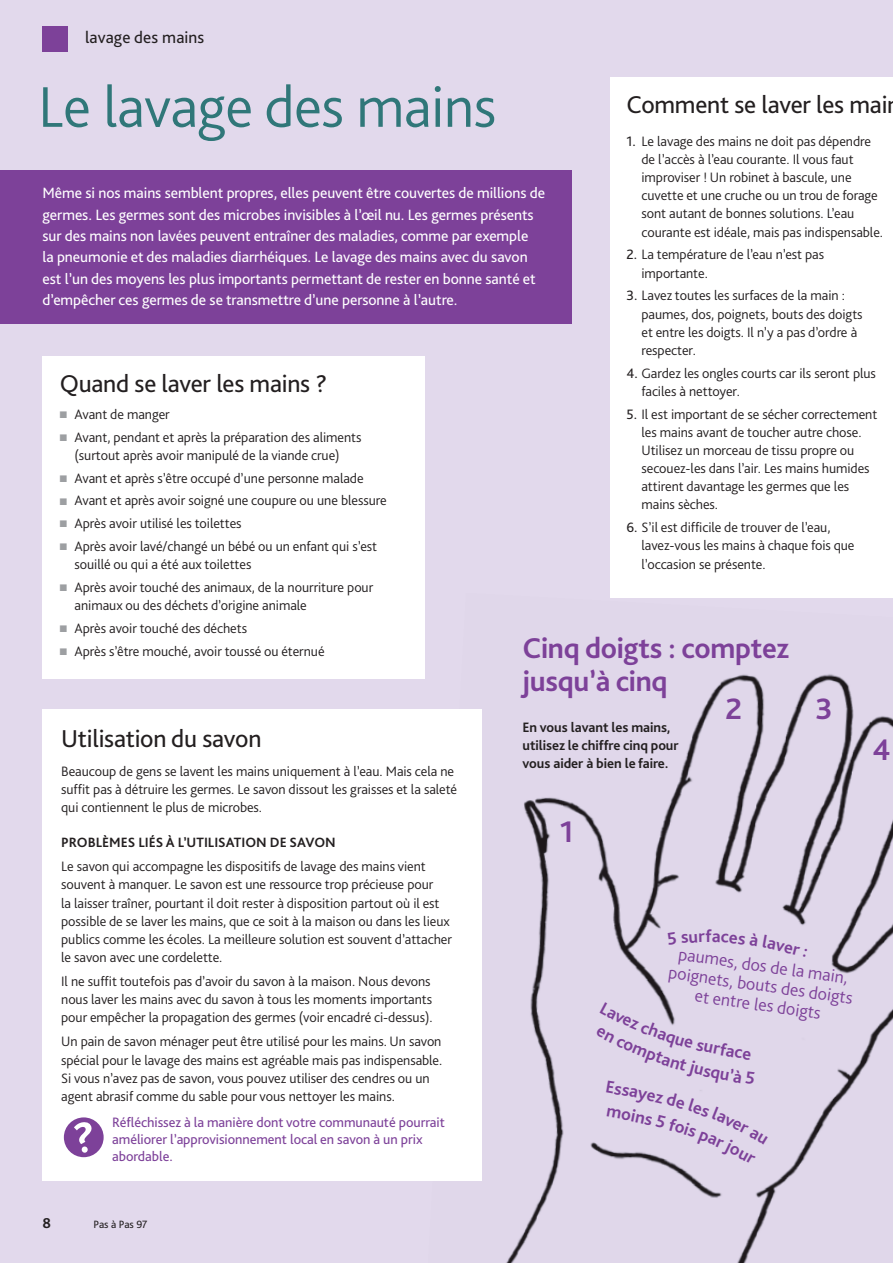
<style>
.page{position:relative;width:893px;height:1263px;background:#e2d9ec}
.page>*{position:absolute;margin:0;border:0;box-sizing:border-box;transform-origin:0 0}
.t1{font:300 60px "Bliss Pro";letter-spacing:-.01em;color:#307779}
.t2{font:700 30.9px "Bliss Pro";color:#7d4199}
.t3{font:700 30px/33px "Bliss Pro";letter-spacing:-.01em;color:#7d4199}
.t4{font:25.5px "Bliss Pro";letter-spacing:-.01em;color:#231f20}
.t5{font:300 18px/19.5px "Bliss Pro";color:#7d4199;text-align:center}
.t6{font:700 18px "Bliss Pro";color:#7d4199}
.t7{font:17.25px "Bliss Pro";letter-spacing:.005em;color:#231f20}
.t8{font:15.6px/21.5px "Bliss Pro";letter-spacing:-.005em;color:#fff}
.t9{font:700 15px "Bliss Pro";color:#231f20}
.t10{font:300 14.25px/18.1px "Bliss Pro";letter-spacing:-.005em;color:#231f20}
.t11{font:14.25px/17.2px "Bliss Pro";letter-spacing:-.005em;color:#7d4199}
.t12{font:700 14.25px/18.1px "Bliss Pro";letter-spacing:-.005em;color:#231f20}
.t13{font:700 14.1px "Bliss Pro";color:#231f20}
.t14{font:11.1px "Bliss Pro";letter-spacing:-.015em;color:#231f20}
.s1{font-weight:400}
.s2{color:#9d9fa2}
</style>
<div class="page">
<div style="left:43px;top:26px;width:25px;height:25px;background:#7d4199"></div>
<div style="left:0;top:171px;width:572px;height:153px;background:#7d4199"></div>
<div style="left:43px;top:356px;width:382px;height:323px;background:#fff"></div>
<img style="left:428px;top:674px;width:465px;height:589px">
<div style="left:610px;top:77px;width:283px;height:521px;background:#fff"></div>
<div style="left:43px;top:710px;width:439px;height:471px;background:#fff"></div>
<div style="left:64px;top:1117px;width:40px;height:40px;background:#7d4199;border-radius:50%"></div>
<svg style="left:667px;top:932px;width:38px;height:13px"></svg>
<svg style="left:712px;top:933px;width:95px;height:24px"></svg>
<svg style="left:596px;top:1002px;width:172px;height:162px"></svg>
<p class="t7" style="left:85px;top:26px;width:121px">lavage des mains</p>
<h1 class="t1" style="left:38px;top:70px;width:460px">Le lavage des mains</h1>
<h3 class="t4" style="left:627px;top:89px;width:262px">Comment se laver les mai</h3>
<p class="t10" style="left:641px;top:132px;width:243px;text-indent:-15px"><span class="s1">1.</span> Le lavage des mains ne doit pas dépendre de l’accès à l’eau courante. Il vous faut improviser ! Un robinet à bascule, une cuvette et une cruche ou un trou de forage sont autant de bonnes solutions. L’eau courante est idéale, mais pas indispensable.</p>
<p class="t10" style="left:641px;top:245px;width:184px;text-indent:-15px"><span class="s1">2.</span> La température de l’eau n’est pas importante.</p>
<p class="t10" style="left:641px;top:286px;width:223px;text-indent:-15px"><span class="s1">3.</span> Lavez toutes les surfaces de la main : paumes, dos, poignets, bouts des doigts et entre les doigts. Il n’y a pas d’ordre à respecter.</p>
<p class="t10" style="left:641px;top:364px;width:236px;text-indent:-15px"><span class="s1">4.</span> Gardez les ongles courts car ils seront plus faciles à nettoyer.</p>
<p class="t10" style="left:641px;top:404px;width:237px;text-indent:-15px"><span class="s1">5.</span> Il est important de se sécher correctement les mains avant de toucher autre chose.<br>Utilisez un morceau de tissu propre ou secouez-les dans l’air. Les mains humides attirent davantage les germes que les mains sèches.</p>
<p class="t10" style="left:641px;top:518px;width:215px;text-indent:-15px"><span class="s1">6.</span> S’il est difficile de trouver de l’eau, lavez‑vous les mains à chaque fois que l’occasion se présente.</p>
<p class="t8" style="left:43px;top:182px;width:504px">Même si nos mains semblent propres, elles peuvent être couvertes de millions de germes. Les germes sont des microbes invisibles à l’œil nu. Les germes présents sur des mains non lavées peuvent entraîner des maladies, comme par exemple<br>la pneumonie et des maladies diarrhéiques. Le lavage des mains avec du savon est l’un des moyens les plus importants permettant de rester en bonne santé et d’empêcher ces germes de se transmettre d’une personne à l’autre.</p>
<h3 class="t4" style="left:60px;top:367px;width:269px">Quand se laver les mains ?</h3>
<p class="t10" style="left:60px;top:405px;width:112px"><span class="s2">■</span> Avant de manger</p>
<p class="t10" style="left:60px;top:427px;width:303px;text-align:center"><span class="s2">■</span> Avant, pendant et après la préparation des aliments (surtout après avoir manipulé de la viande crue)</p>
<p class="t10" style="left:60px;top:468px;width:305px"><span class="s2">■</span> Avant et après s’être occupé d’une personne malade</p>
<p class="t10" style="left:60px;top:491px;width:329px"><span class="s2">■</span> Avant et après avoir soigné une coupure ou une blessure</p>
<p class="t10" style="left:60px;top:514px;width:183px"><span class="s2">■</span> Après avoir utilisé les toilettes</p>
<p class="t10" style="left:75px;top:537px;width:304px;text-indent:-15px"><span class="s2">■</span> Après avoir lavé/changé un bébé ou un enfant qui s’est souillé ou qui a été aux toilettes</p>
<p class="t10" style="left:75px;top:578px;width:300px;text-indent:-15px"><span class="s2">■</span> Après avoir touché des animaux, de la nourriture pour animaux ou des déchets d’origine animale</p>
<p class="t10" style="left:60px;top:619px;width:189px"><span class="s2">■</span> Après avoir touché des déchets</p>
<p class="t10" style="left:60px;top:642px;width:266px"><span class="s2">■</span> Après s’être mouché, avoir toussé ou éternué</p>
<h3 class="t3" style="left:522px;top:631px;width:268px">Cinq doigts : comptez jusqu’à cinq</h3>
<p class="t12" style="left:522px;top:718px;width:158px">En vous lavant les mains, utilisez le chiffre cinq pour vous aider à bien le faire.</p>
<h2 class="t2" style="left:725px;top:690px;width:18px">2</h2>
<h2 class="t2" style="left:815px;top:690px;width:19px">3</h2>
<h3 class="t4" style="left:61px;top:723px;width:202px">Utilisation du savon</h3>
<p class="t10" style="left:61px;top:762px;width:397px">Beaucoup de gens se lavent les mains uniquement à l’eau. Mais cela ne suffit pas à détruire les germes. Le savon dissout les graisses et la saleté qui contiennent le plus de microbes.</p>
<p class="t13" style="left:61px;top:834px;width:276px">PROBLÈMES LIÉS À L’UTILISATION DE SAVON</p>
<p class="t10" style="left:61px;top:857px;width:392px">Le savon qui accompagne les dispositifs de lavage des mains vient souvent à manquer. Le savon est une ressource trop précieuse pour<br>la laisser traîner, pourtant il doit rester à disposition partout où il est possible de se laver les mains, que ce soit à la maison ou dans les lieux publics comme les écoles. La meilleure solution est souvent d’attacher le savon avec une cordelette.</p>
<p class="t10" style="left:61px;top:972px;width:373px">Il ne suffit toutefois pas d’avoir du savon à la maison. Nous devons nous laver les mains avec du savon à tous les moments importants pour empêcher la propagation des germes (voir encadré ci-dessus).</p>
<p class="t10" style="left:61px;top:1032px;width:383px">Un pain de savon ménager peut être utilisé pour les mains. Un savon spécial pour le lavage des mains est agréable mais pas indispensable.<br>Si vous n’avez pas de savon, vous pouvez utiliser des cendres ou un agent abrasif comme du sable pour vous nettoyer les mains.</p>
<p class="t11" style="left:112px;top:1113px;width:334px">Réfléchissez à la manière dont votre communauté pourrait améliorer l’approvisionnement local en savon à un prix</p>
<p class="t11" style="left:112px;top:1147px;width:62px">abordable.</p>
<h2 class="t2" style="left:873px;top:731px;width:20px">4</h2>
<h2 class="t2" style="left:560px;top:813px;width:15px">1</h2>
<p class="t6" style="left:706px;top:925px;width:8px">f</p>
<p class="t5" style="left:670px;top:962px;width:187px;rotate:8deg">poignets, bouts des doigts et entre les doigts</p>
<p class="t5" style="left:680px;top:944px;width:172px;rotate:8deg">paumes, dos de la main,</p>
<p class="t9" style="left:43px;top:1213px;width:10px">8</p>
<p class="t14" style="left:94px;top:1217px;width:55px">Pas à Pas 97</p>
</div>
